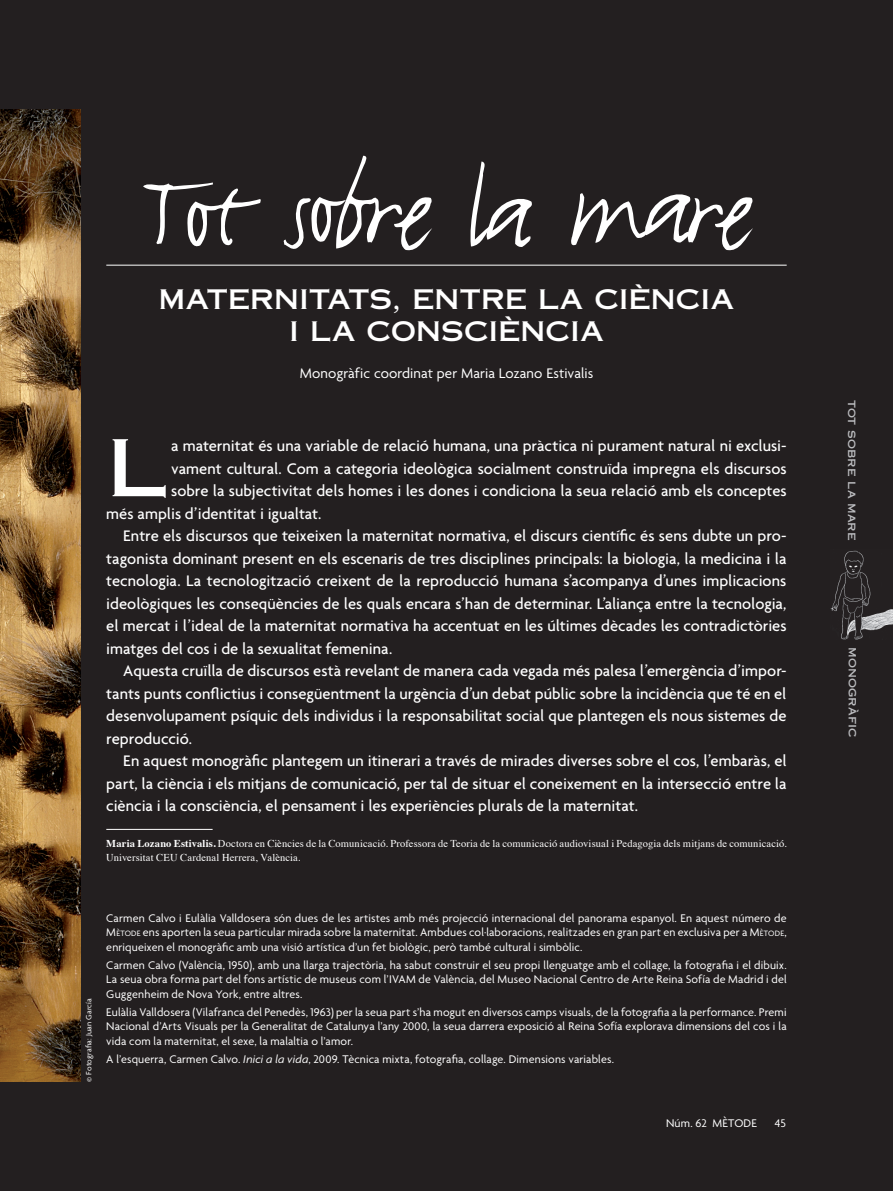
<style>
.page{position:relative;width:893px;height:1191px;background:#231f20}
.page>*{position:absolute;margin:0;border:0;box-sizing:border-box;transform-origin:0 0}
.t1{font:120px "FF Justlefthand";letter-spacing:-.025em;color:#fff}
.t2{font:78.3px "Copperplate Thirty One AB";color:#fff}
.t3{font:27px/32.4px "Copperplate Thirty One AB";letter-spacing:-.01em;color:#fff;text-align:center}
.t4{font:500 16.5px "Agenda";color:#fff}
.t5{font:15px "Agenda";letter-spacing:.005em;color:#fff}
.t6{font:12px/14.2px "Agenda";letter-spacing:.01em;color:#fff;text-align:justify}
.t7{font:12px "Copperplate Thirty One AB";letter-spacing:.005em;color:#bcbdc0}
.t8{font:10.5px/13.5px "Times";letter-spacing:.01em;color:#fff}
.t9{font:8.25px "Agenda";letter-spacing:.02em;color:#fff}
.s1{font-weight:700}
.s2{font-size:8.4px}
.s3{font-style:italic}
</style>
<div class="page">
<img style="left:830px;top:550px;width:63px;height:89px">
<img style="left:0;top:109px;width:81px;height:972px">
<hr style="left:106px;top:265px;width:681px;height:1px;background:#fff">
<hr style="left:106px;top:829px;width:107px;height:1px;background:#fff">
<h1 class="t1" style="left:140px;top:169px;width:614px">Tot sobre la mare</h1>
<h3 class="t3" style="left:159px;top:283px;width:577px">MATERNITATS, ENTRE LA CIÈNCIA<br>I LA CONSCIÈNCIA</h3>
<p class="t5" style="left:300px;top:367px;width:295px">Monogràfic coordinat per Maria Lozano Estivalis</p>
<h2 class="t2" style="left:106px;top:423px;width:62px">L</h2>
<p class="t4" style="left:171px;top:439px;width:617px">a maternitat és una variable de relació humana, una pràctica ni purament natural ni exclusi-</p>
<p class="t4" style="left:171px;top:462px;width:617px">vament cultural. Com a categoria ideològica socialment construïda impregna els discursos</p>
<p class="t4" style="left:171px;top:484px;width:617px">sobre la subjectivitat dels homes i les dones i condiciona la seua relació amb els conceptes</p>
<p class="t4" style="left:106px;top:507px;width:217px">més amplis d’identitat i igualtat.</p>
<p class="t4" style="left:123px;top:529px;width:665px">Entre els discursos que teixeixen la maternitat normativa, el discurs científic és sens dubte un pro-</p>
<p class="t4" style="left:106px;top:552px;width:682px">tagonista dominant present en els escenaris de tres disciplines principals: la biologia, la medicina i la</p>
<p class="t4" style="left:106px;top:574px;width:682px">tecnologia. La tecnologització creixent de la reproducció humana s’acompanya d’unes implicacions</p>
<p class="t4" style="left:106px;top:597px;width:682px">ideològiques les conseqüències de les quals encara s’han de determinar. L’aliança entre la tecnologia,</p>
<p class="t4" style="left:106px;top:619px;width:682px">el mercat i l’ideal de la maternitat normativa ha accentuat en les últimes dècades les contradictòries</p>
<p class="t4" style="left:106px;top:642px;width:287px">imatges del cos i de la sexualitat femenina.</p>
<p class="t4" style="left:123px;top:664px;width:665px">Aquesta cruïlla de discursos està revelant de manera cada vegada més palesa l’emergència d’impor-</p>
<p class="t4" style="left:106px;top:687px;width:682px">tants punts conflictius i consegüentment la urgència d’un debat públic sobre la incidència que té en el</p>
<p class="t4" style="left:106px;top:709px;width:682px">desenvolupament psíquic dels individus i la responsabilitat social que plantegen els nous sistemes de</p>
<p class="t4" style="left:106px;top:732px;width:87px">reproducció.</p>
<p class="t4" style="left:123px;top:754px;width:665px">En aquest monogràfic plantegem un itinerari a través de mirades diverses sobre el cos, l’embaràs, el</p>
<p class="t4" style="left:106px;top:777px;width:682px">part, la ciència i els mitjans de comunicació, per tal de situar el coneixement en la intersecció entre la</p>
<p class="t4" style="left:106px;top:799px;width:533px">ciència i la consciència, el pensament i les experiències plurals de la maternitat.</p>
<p class="t8" style="left:106px;top:838px;width:682px"><span class="s1">Maria Lozano Estivalis.</span> Doctora en Ciències de la Comunicació. Professora de Teoria de la comunicació audiovisual i Pedagogia dels mitjans de comunicació.<br>Universitat CEU Cardenal Herrera, València.</p>
<p class="t9" style="left:86px;top:1081px;width:85px;rotate:-90deg">© Fotografia: Juan García</p>
<p class="t6" style="left:106px;top:912px;width:682px">Carmen Calvo i Eulàlia Valldosera són dues de les artistes amb més projecció internacional del panorama espanyol. En aquest número de M<span class="s2">ÈTODE</span> ens aporten la seua particular mirada sobre la maternitat. Ambdues col·laboracions, realitzades en gran part en exclusiva per a M<span class="s2">ÈTODE</span>, enriqueixen el monogràfic amb una visió artística d’un fet biològic, però també cultural i simbòlic.</p>
<p class="t6" style="left:106px;top:959px;width:682px">Carmen Calvo (València, 1950), amb una llarga trajectòria, ha sabut construir el seu propi llenguatge amb el collage, la fotografia i el dibuix.<br>La seua obra forma part del fons artístic de museus com l’IVAM de València, del Museo Nacional Centro de Arte Reina Sofía de Madrid i del Guggenheim de Nova York, entre altres.</p>
<p class="t6" style="left:106px;top:1006px;width:682px">Eulàlia Valldosera (Vilafranca del Penedès, 1963) per la seua part s’ha mogut en diversos camps visuals, de la fotografia a la performance. Premi Nacional d’Arts Visuals per la Generalitat de Catalunya l’any 2000, la seua darrera exposició al Reina Sofía explorava dimensions del cos i la vida com la maternitat, el sexe, la malaltia o l’amor.</p>
<p class="t6" style="left:106px;top:1053px;width:509px">A l’esquerra, Carmen Calvo. <span class="s3">Inici a la vida</span>, 2009. Tècnica mixta, fotografia, collage. Dimensions variables.</p>
<p class="t6" style="left:666px;top:1116px;width:92px">Núm. 62 MÈTODE</p>
<p class="t6" style="left:775px;top:1116px;width:13px">45</p>
<p class="t7" style="left:859px;top:400px;width:142px;rotate:90deg">tot sobre la mare</p>
<p class="t7" style="left:860px;top:647px;width:92px;rotate:90deg">monogràfic</p>
</div>
